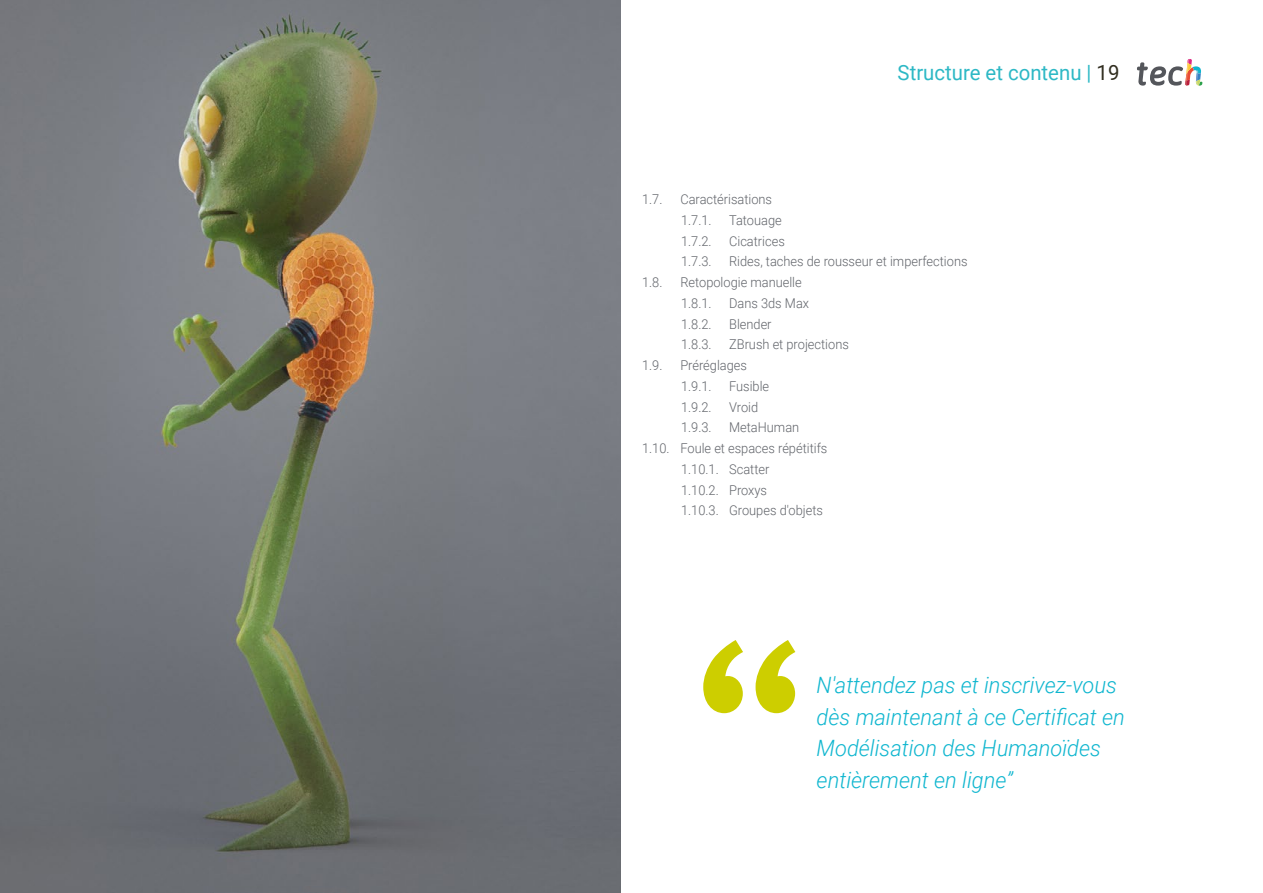
<style>
.page{position:relative;width:1263px;height:893px;background:#fff}
.page>*{position:absolute;margin:0;border:0;box-sizing:border-box;transform-origin:0 0}
.t1{font:italic 300 22.5px/31.5px "Roboto";color:#0fb6cf}
.t2{font:21px "Roboto";color:#2db8c5}
.t3{font:300 13.5px/20.7px "Roboto";color:#61646a;scale:.95 1}
.s1{color:#312e20}
</style>
<div class="page">
<img style="left:0;top:0;width:621px;height:893px">
<svg style="left:1137px;top:59px;width:65px;height:27px"></svg>
<svg style="left:703px;top:640px;width:92px;height:73px"></svg>
<p class="t3" style="left:642px;top:188px;width:23px">1.7.</p>
<p class="t3" style="left:680px;top:188px;width:98px">Caractérisations<br>1.7.1.</p>
<p class="t3" style="left:729px;top:209px;width:57px">Tatouage</p>
<h2 class="t2" style="left:898px;top:57px;width:223px">Structure et contenu | <span class="s1">19</span></h2>
<p class="t3" style="left:681px;top:230px;width:34px">1.7.2.</p>
<p class="t3" style="left:729px;top:230px;width:60px">Cicatrices</p>
<p class="t3" style="left:681px;top:251px;width:34px">1.7.3.</p>
<p class="t3" style="left:729px;top:251px;width:252px">Rides, taches de rousseur et imperfections</p>
<p class="t3" style="left:642px;top:271px;width:23px">1.8.</p>
<p class="t3" style="left:680px;top:271px;width:129px">Retopologie manuelle<br>1.8.1.</p>
<p class="t3" style="left:729px;top:292px;width:86px">Dans 3ds Max</p>
<p class="t3" style="left:681px;top:313px;width:34px">1.8.2.</p>
<p class="t3" style="left:729px;top:313px;width:46px">Blender</p>
<p class="t3" style="left:681px;top:334px;width:34px">1.8.3.</p>
<p class="t3" style="left:729px;top:334px;width:128px">ZBrush et projections</p>
<p class="t3" style="left:642px;top:354px;width:23px">1.9.</p>
<p class="t3" style="left:680px;top:354px;width:72px">Préréglages<br>1.9.1.</p>
<p class="t3" style="left:729px;top:375px;width:44px">Fusible</p>
<p class="t3" style="left:681px;top:396px;width:34px">1.9.2.</p>
<p class="t3" style="left:729px;top:396px;width:32px">Vroid</p>
<p class="t3" style="left:681px;top:417px;width:34px">1.9.3.</p>
<p class="t3" style="left:729px;top:417px;width:75px">MetaHuman</p>
<p class="t3" style="left:642px;top:437px;width:197px">1.10. Foule et espaces répétitifs</p>
<p class="t3" style="left:681px;top:458px;width:94px">1.10.1. Scatter</p>
<p class="t3" style="left:681px;top:479px;width:92px">1.10.2. Proxys</p>
<p class="t3" style="left:681px;top:500px;width:151px">1.10.3. Groupes d'objets</p>
<h1 class="t1" style="left:817px;top:668px;width:310px">N'attendez pas et inscrivez-vous dès maintenant à ce Certificat en<br>Modélisation des Humanoïdes entièrement en ligne”</h1>
</div>
